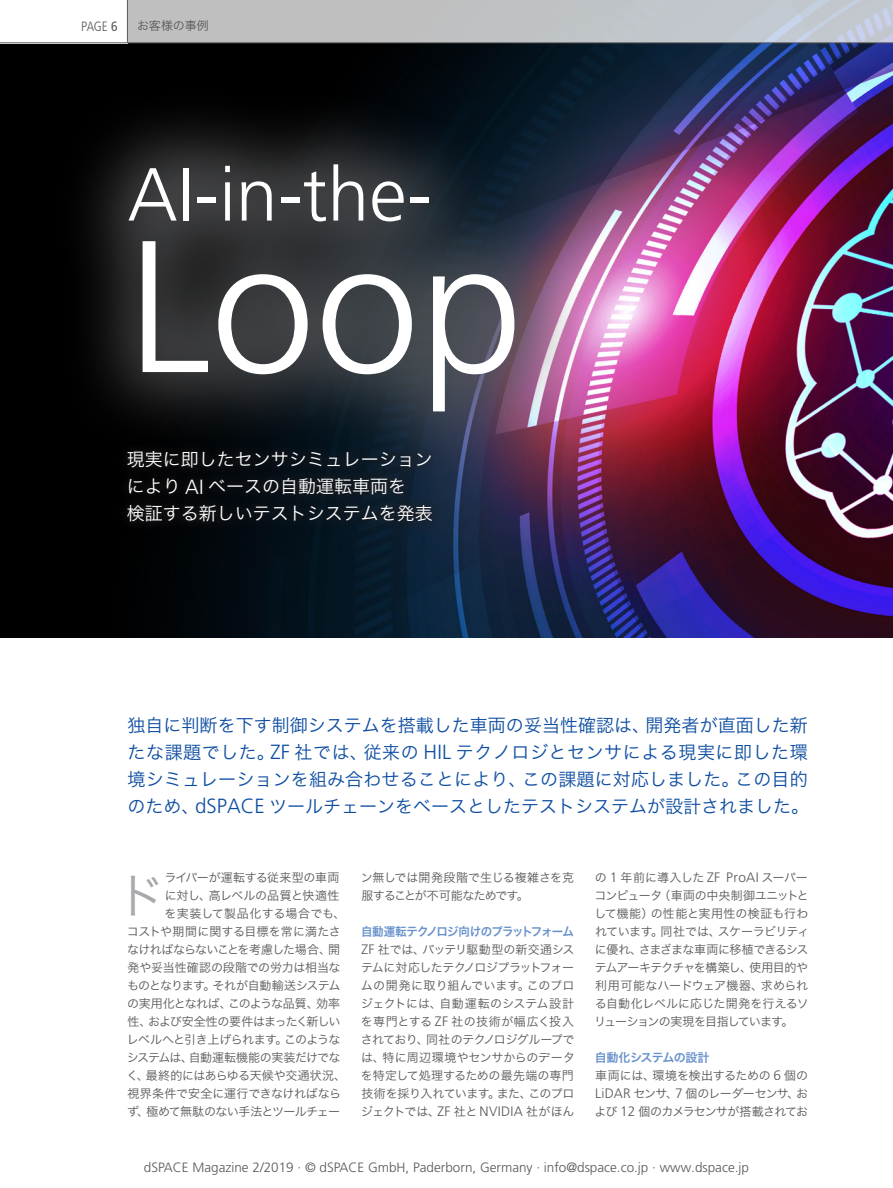
<style>
.page{position:relative;width:893px;height:1188px;background:#fff}
.page>*{position:absolute;margin:0;border:0;box-sizing:border-box;transform-origin:0 0}
.t1{font:300 187.5px "Frutiger LT Pro";color:#fff}
.t2{font:300 75px "Frutiger LT Pro";color:#fff}
.copy_9_12_light_80k{font:48px "Hira Kaku Pro W3";color:#a8a9ad}
.HL_14_18_light_c100m{font:18px/27px "Hira Kaku Pro W3";color:#0d4da1;text-align:justify}
.J_Title_white{font:18px/27px "Hira Kaku Pro W3";color:#fff}
.t3{font:300 13.5px "Frutiger LT Pro";color:#57585a}
.t4{font:300 condensed 13.5px "Frutiger LT Pro";color:#57585a}
.copy_9_12_light_80k-2{font:12px/18px "Hira Kaku Pro W3";letter-spacing:-.03em;color:#57585a}
.HL_9_12_bold_60-35-0{font:12px "Hira Kaku Pro W6";letter-spacing:-.06em;color:#6892cc;scale:.96 1}
.HL_9_12_bold_60-35-0-2{font:12px "Hira Kaku Pro W6";letter-spacing:-.06em;color:#6892cc}
.J_Heder_Left{font:12px "Hira Kaku Pro W3";letter-spacing:-.015em;color:#57585a}
.s1{font-weight:400}
.s2{font-family:"Frutiger LT Pro";font-weight:300;font-size:20.55px}
.s3{font-family:"Frutiger LT Pro";font-weight:300;font-size:13.65px}
</style>
<div class="page">
<img style="left:0;top:44px;width:893px;height:594px">
<div style="left:52px;top:87px;width:541px;height:403px;background:#57585a;opacity:.8"></div>
<div style="left:117px;top:441px;width:326px;height:93px;background:#231f20;opacity:.75"></div>
<svg style="left:128px;top:0;width:765px;height:43px;background:#bec1c4"></svg>
<hr style="left:0;top:43px;width:893px;height:1px;background:#57585a">
<hr style="left:127px;top:0;width:1px;height:43px;background:#57585a">
<p class="t4" style="left:81px;top:18px;width:38px">PAGE <span class="s1">6</span></p>
<p class="J_Heder_Left" style="left:137px;top:15px;width:73px">お客様の事例</p>
<p class="t2" style="left:128px;top:151px;width:306px">AI-in-the-</p>
<p class="t1" style="left:128px;top:198px;width:397px">Loop</p>
<p class="J_Title_white" style="left:127px;top:445px;width:307px">現実に即したセンサシミュレーションにより <span class="s2">AI</span> ベースの自動運転車両を<br>検証する新しいテストシステムを発表</p>
<p class="HL_14_18_light_c100m" style="left:128px;top:711px;width:683px">独自に判断を下す制御システムを搭載した車両の妥当性確認は、開発者が直面した新たな課題でした。<span class="s2">ZF</span> 社では、従来の <span class="s2">HIL</span> テクノロジとセンサによる現実に即した環境シミュレーションを組み合わせることにより、この課題に対応しました。この目的のため、<span class="s2">dSPACE</span> ツールチェーンをベースとしたテストシステムが設計されました。</p>
<p class="copy_9_12_light_80k-2" style="left:164px;top:868px;width:177px">ライバーが運転する従来型の車両に対し、高レベルの品質と快適性</p>
<p class="copy_9_12_light_80k" style="left:117px;top:853px;width:49px">ド</p>
<p class="copy_9_12_light_80k-2" style="left:126px;top:904px;width:221px;text-indent:38px">を実装して製品化する場合でも、コストや期間に関する目標を常に満たさなければならないことを考慮した場合、開発や妥当性確認の段階での労力は相当なものとなります。それが自動輸送システムの実用化となれば、このような品質、効率性、および安全性の要件はまったく新しいレベルへと引き上げられます。このようなシステムは、自動運転機能の実装だけでなく、最終的にはあらゆる天候や交通状況、視界条件で安全に運行できなければならず、極めて無駄のない手法とツールチェー</p>
<p class="copy_9_12_light_80k-2" style="left:361px;top:868px;width:215px">ン無しでは開発段階で生じる複雑さを克服することが不可能なためです。</p>
<p class="HL_9_12_bold_60-35-0" style="left:361px;top:921px;width:223px">自動運転テクノロジ向けのプラットフォーム</p>
<p class="copy_9_12_light_80k-2" style="left:361px;top:940px;width:216px;text-align:justify"><span class="s3">ZF</span> 社では、バッテリ駆動型の新交通システムに対応したテクノロジプラットフォームの開発に取り組んでいます。このプロジェクトには、自動運転のシステム設計を専門とする <span class="s3">ZF</span> 社の技術が幅広く投入されており、同社のテクノロジグループでは、特に周辺環境やセンサからのデータを特定して処理するための最先端の専門技術を採り入れています。また、このプロジェクトでは、<span class="s3">ZF</span> 社と <span class="s3">NVIDIA</span> 社がほん</p>
<p class="copy_9_12_light_80k-2" style="left:594px;top:868px;width:216px;text-align:justify">の <span class="s3">1</span> 年前に導入した <span class="s3">ZF ProAI</span> スーパーコンピュータ（車両の中央制御ユニットとして機能）の性能と実用性の検証も行われています。同社では、スケーラビリティに優れ、さまざまな車両に移植できるシステムアーキテクチャを構築し、使用目的や利用可能なハードウェア機器、求められる自動化レベルに応じた開発を行えるソリューションの実現を目指しています。</p>
<p class="HL_9_12_bold_60-35-0-2" style="left:595px;top:1047px;width:116px">自動化システムの設計</p>
<p class="copy_9_12_light_80k-2" style="left:594px;top:1066px;width:215px;text-align:justify">車両には、環境を検出するための <span class="s3">6</span> 個の<span class="s3">LiDAR</span> センサ、<span class="s3">7</span> 個のレーダーセンサ、および <span class="s3">12</span> 個のカメラセンサが搭載されてお</p>
<p class="t3" style="left:144px;top:1159px;width:607px">dSPACE Magazine 2/2019 · © dSPACE GmbH, Paderborn, Germany · info@dspace.co.jp · www.dspace.jp</p>
</div>
